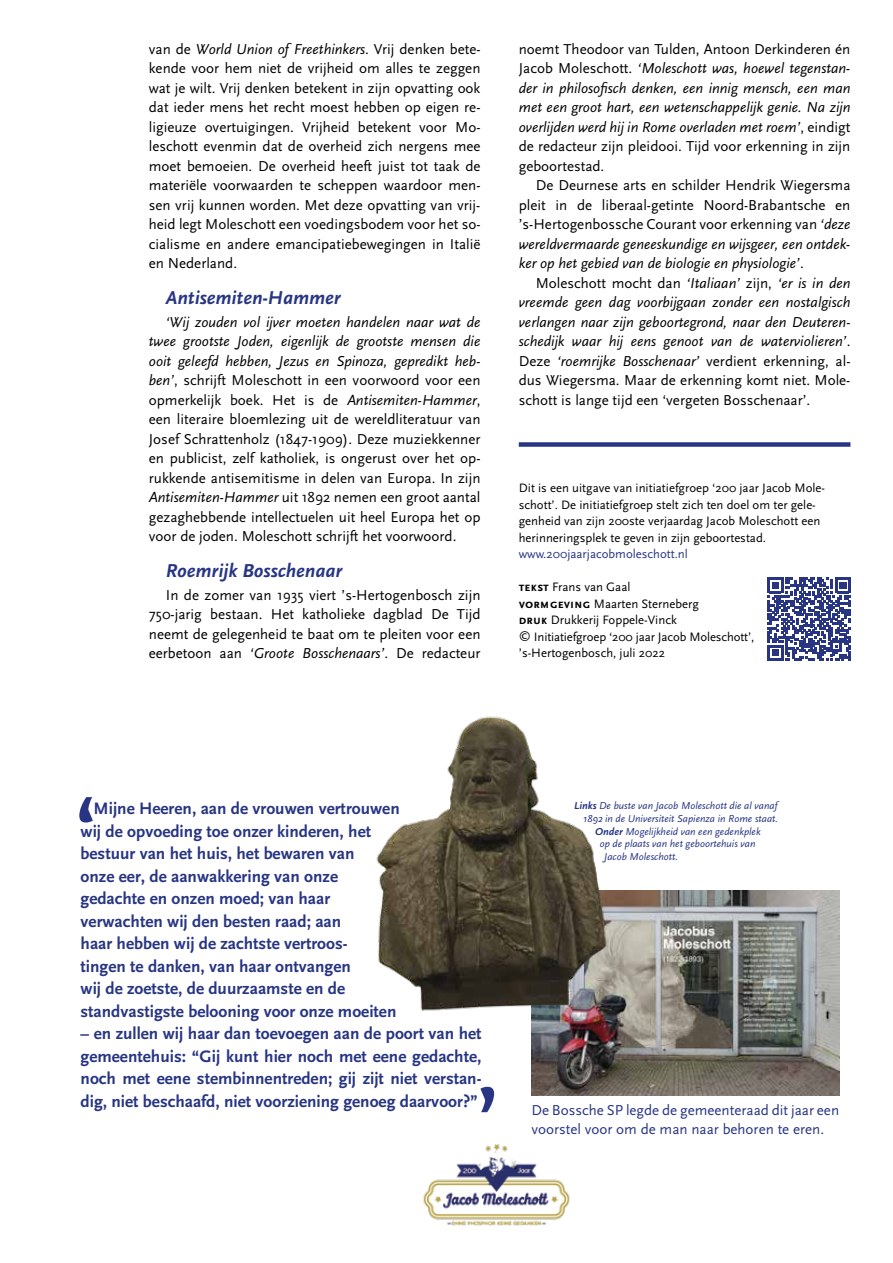
<style>
.page{position:relative;width:893px;height:1263px;background:#fff}
.page>*{position:absolute;margin:0;border:0;box-sizing:border-box;transform-origin:0 0}
.t1{font:700 83.1px "Scala Sans";color:#283583}
.t2{font:italic 700 19.5px "Scala Sans";color:#283583}
.t3{font:700 17.25px/22.5px "Scala Sans";color:#283583}
.t4{font:15px/19.5px "Scala Sans";color:#000;text-align:justify}
.t5{font:italic 15px/19.5px "Scala Sans";color:#000;text-align:justify}
.t6{font:15px/19.5px "Scala Sans";color:#283583}
.t7{font:12.75px/16.5px "Scala Sans";color:#000}
.t8{font:12.75px "Scala Sans";color:#283583}
.t9{font:italic 10.5px "Scala Sans";color:#283583}
.s1{font-style:italic}
.s2{font-style:normal}
.s3{font-family:"Scala Sans Caps";font-weight:700}
.s4{font-size:12px}
.s5{font-weight:700}
</style>
<div class="page">
<div style="left:519px;top:442px;width:331px;height:5px;background:#283583"></div>
<img style="left:531px;top:891px;width:308px;height:204px">
<img style="left:423px;top:1144px;width:147px;height:82px">
<svg style="left:767px;top:577px;width:84px;height:84px"></svg>
<img style="left:376px;top:716px;width:235px;height:300px">
<p class="t4" style="left:149px;top:39px;width:333px">van de <span class="s1">World Union of Freethinkers</span>. Vrij denken bete&shy;kende voor hem niet de vrijheid om alles te zeggen wat je wilt. Vrij denken betekent in zijn opvatting ook dat ieder mens het recht moest hebben op eigen re&shy;ligieuze overtuigingen. Vrijheid betekent voor Mo&shy;leschott evenmin dat de overheid zich nergens mee moet bemoeien. De overheid heeft juist tot taak de materiële voorwaarden te scheppen waardoor men&shy;sen vrij kunnen worden. Met deze opvatting van vrij&shy;heid legt Moleschott een voedingsbodem voor het so&shy;cialisme en andere emancipatiebewegingen in Italië en Nederland.</p>
<h2 class="t2" style="left:166px;top:287px;width:176px">Antisemiten-Hammer</h2>
<p class="t4" style="left:149px;top:312px;width:333px;text-indent:17px"><span class="s1">‘Wij zouden vol ijver moeten handelen naar wat de twee grootste Joden, eigenlijk de grootste mensen die ooit geleefd hebben, Jezus en Spinoza, gepredikt heb&shy;ben’</span>, schrijft Moleschott in een voorwoord voor een opmerkelijk boek. Het is de <span class="s1">Antisemiten-Hammer</span>, een literaire bloemlezing uit de wereldliteratuur van Josef Schrattenholz (1847-1909). Deze muziekkenner en publicist, zelf katholiek, is ongerust over het op&shy;rukkende antisemitisme in delen van Europa. In zijn <span class="s1">Antisemiten-Hammer</span> uit 1892 nemen een groot aantal gezaghebbende intellectuelen uit heel Europa het op voor de joden. Moleschott schrijft het voorwoord.</p>
<h2 class="t2" style="left:166px;top:560px;width:178px">Roemrijk Bosschenaar</h2>
<p class="t4" style="left:149px;top:585px;width:333px;text-indent:17px">In de zomer van 1935 viert ’s-Hertogenbosch zijn 750-jarig bestaan. Het katholieke dagblad De Tijd neemt de gelegenheid te baat om te pleiten voor een eerbetoon aan <span class="s1">‘Groote Bosschenaars’</span>. De redacteur</p>
<p class="t5" style="left:519px;top:39px;width:333px"><span class="s2">noemt Theodoor van Tulden, Antoon Derkinderen én Jacob Moleschott.</span> ‘Moleschott was, hoewel tegenstan&shy;der in philosofisch denken, een innig mensch, een man met een groot hart, een wetenschappelijk genie. Na zijn overlijden werd hij in Rome overladen met roem’<span class="s2">, eindigt de redacteur zijn pleidooi. Tijd voor erkenning in zijn geboortestad.</span></p>
<p class="t4" style="left:519px;top:176px;width:333px;text-indent:17px">De Deurnese arts en schilder Hendrik Wiegersma pleit in de liberaal-getinte Noord-Brabantsche en ’s-Hertogenbossche Courant voor erkenning van <span class="s1">‘deze wereldvermaarde geneeskundige en wijsgeer, een ontdek&shy;ker op het gebied van de biologie en physiologie’</span>.</p>
<p class="t5" style="left:519px;top:273px;width:333px;text-indent:17px"><span class="s2">Moleschott mocht dan</span> ‘Italiaan’ <span class="s2">zijn,</span> ‘er is in den vreemde geen dag voorbijgaan zonder een nostalgisch verlangen naar zijn geboortegrond, naar den Deuteren&shy;schedijk waar hij eens genoot van de waterviolieren’<span class="s2">.<br>Deze</span> ‘roemrijke Bosschenaar’ <span class="s2">verdient erkenning, al&shy;dus Wiegersma. Maar de erkenning komt niet. Mole&shy;schott is lange tijd een ‘vergeten Bosschenaar’.</span></p>
<p class="t7" style="left:519px;top:480px;width:308px">Dit is een uitgave van initiatiefgroep ‘200 jaar Jacob Mole&shy;schott’. De initiatiefgroep stelt zich ten doel om ter gele&shy;genheid van zijn 200ste verjaardag Jacob Moleschott een herinneringsplek te geven in zijn geboortestad.</p>
<p class="t8" style="left:519px;top:547px;width:171px">www.200jaarjacobmoleschott.nl</p>
<p class="t7" style="left:519px;top:579px;width:237px"><span class="s3">tekst</span> Frans van Gaal<br><span class="s3">vormgeving</span> Maarten Sterneberg<br><span class="s3">druk</span> Drukkerij Foppele-Vinck<br><span class="s4">©</span> Initiatiefgroep ‘200 jaar Jacob Moleschott’, ’s-Hertogenbosch, juli 2022</p>
<h1 class="t1" style="left:75px;top:780px;width:22px">‘</h1>
<p class="t3" style="left:81px;top:798px;width:321px;text-indent:13px">Mijne Heeren, aan de vrouwen vertrouwen wij de opvoeding toe onzer kinderen, het bestuur van het huis, het bewaren van<br>onze eer, de aanwakkering van onze gedachte en onzen moed; van haar verwachten wij den besten raad; aan<br>haar hebben wij de zachtste vertroos-<br>tingen te danken, van haar ontvangen<br>wij de zoetste, de duurzaamste en de standvastigste belooning voor onze moeiten</p>
<p class="t3" style="left:81px;top:1023px;width:402px;text-align:justify">– en zullen wij haar dan toevoegen aan de poort van het gemeentehuis: “Gij kunt hier noch met eene gedachte, noch met eene stembinnentreden; gij zijt niet verstan&shy;dig, niet beschaafd, niet voorziening genoeg daarvoor?”</p>
<h1 class="t1" style="left:477px;top:1071px;width:22px">’</h1>
<p class="t9" style="left:574px;top:800px;width:205px"><span class="s5">Links</span> De buste van Jacob Moleschott die al vanaf</p>
<p class="t9" style="left:583px;top:813px;width:196px">1892 in de Universiteit Sapienza in Rome staat.</p>
<p class="t9" style="left:595px;top:825px;width:167px"><span class="s5">Onder</span> Mogelijkheid van een gedenkplek</p>
<p class="t9" style="left:600px;top:838px;width:157px">op de plaats van het geboortehuis van</p>
<p class="t9" style="left:604px;top:851px;width:75px">Jacob Moleschott.</p>
<p class="t6" style="left:531px;top:1100px;width:309px">De Bossche SP legde de gemeenteraad dit jaar een voorstel voor om de man naar behoren te eren.</p>
</div>
